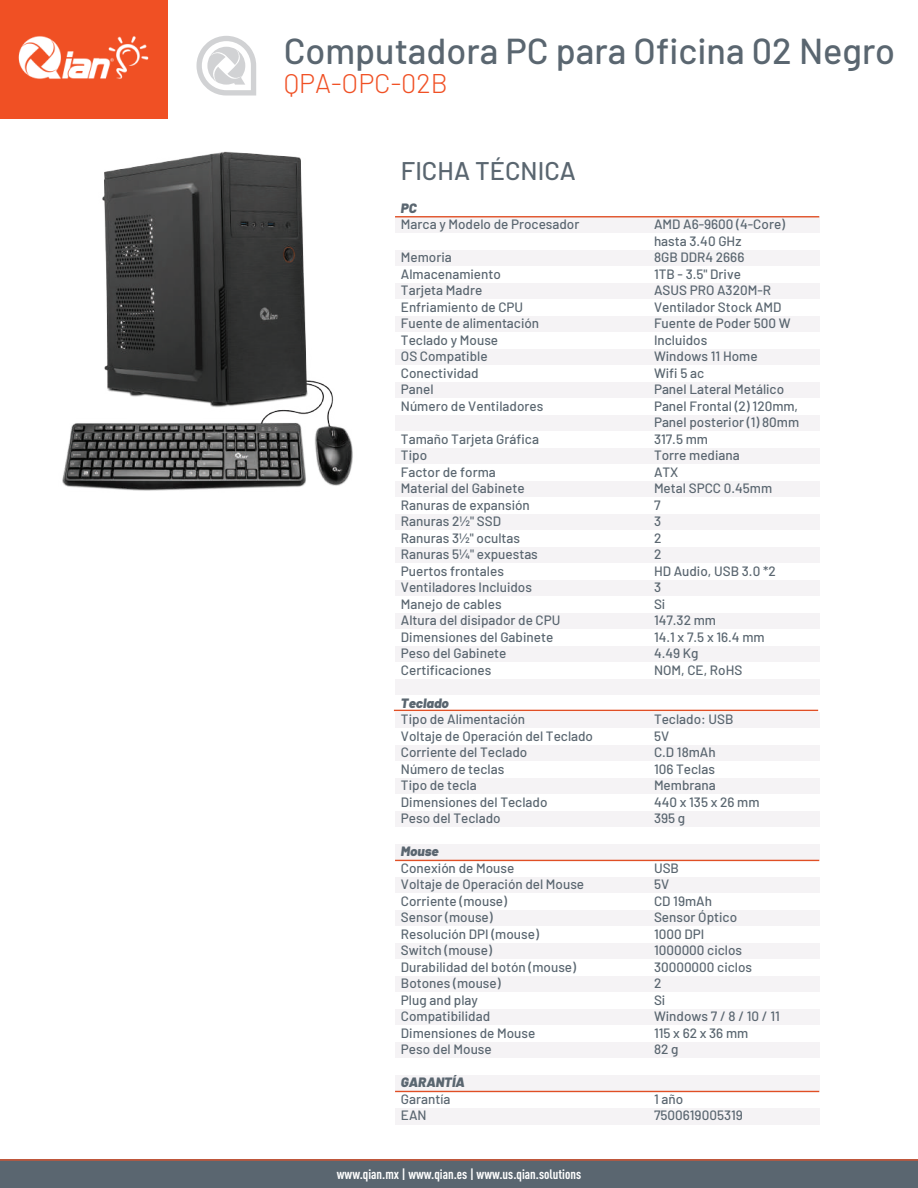
<style>
.page{position:relative;width:918px;height:1188px;background:#fff}
.page>*{position:absolute;margin:0;border:0;box-sizing:border-box;transform-origin:0 0}
.t1{font:500 36px "Barlow";color:#5a6670}
.t2{font:300 27px "Barlow";color:#f05024}
.t3{font:500 25.5px "Barlow";color:#5a6670}
.t4{font:500 13.5px/16.5px "Barlow";color:#5a6670}
.t5{font:700 condensed 13.5px "DIN Pro";color:#fff}
.t6{font:italic 900 13.5px "Barlow";color:#5a6670}
</style>
<div class="page">
<div style="left:0;top:1160px;width:918px;height:28px;background:#5a6670"></div>
<hr style="left:0;top:1159px;width:918px;height:2px;background:#f05024">
<svg style="left:197px;top:36px;width:59px;height:60px"></svg>
<div style="left:0;top:0;width:168px;height:118px;background:#f05024"></div>
<img style="left:0;top:118px;width:353px;height:373px">
<div style="left:395px;top:217px;width:424px;height:16px;background:#f5f3f5"></div>
<div style="left:395px;top:250px;width:424px;height:16px;background:#f5f3f5"></div>
<div style="left:395px;top:283px;width:424px;height:16px;background:#f5f3f5"></div>
<div style="left:395px;top:316px;width:424px;height:16px;background:#f5f3f5"></div>
<div style="left:395px;top:349px;width:424px;height:16px;background:#f5f3f5"></div>
<div style="left:395px;top:382px;width:424px;height:16px;background:#f5f3f5"></div>
<div style="left:395px;top:415px;width:424px;height:16px;background:#f5f3f5"></div>
<div style="left:395px;top:448px;width:424px;height:16px;background:#f5f3f5"></div>
<div style="left:395px;top:481px;width:424px;height:16px;background:#f5f3f5"></div>
<div style="left:395px;top:514px;width:424px;height:16px;background:#f5f3f5"></div>
<div style="left:395px;top:547px;width:424px;height:16px;background:#f5f3f5"></div>
<div style="left:395px;top:580px;width:424px;height:16px;background:#f5f3f5"></div>
<div style="left:395px;top:613px;width:424px;height:16px;background:#f5f3f5"></div>
<div style="left:395px;top:646px;width:424px;height:16px;background:#f5f3f5"></div>
<div style="left:395px;top:679px;width:424px;height:16px;background:#f5f3f5"></div>
<div style="left:395px;top:712px;width:424px;height:16px;background:#f5f3f5"></div>
<div style="left:395px;top:745px;width:424px;height:16px;background:#f5f3f5"></div>
<div style="left:395px;top:778px;width:424px;height:16px;background:#f5f3f5"></div>
<div style="left:395px;top:811px;width:424px;height:16px;background:#f5f3f5"></div>
<div style="left:395px;top:844px;width:424px;height:16px;background:#f5f3f5"></div>
<div style="left:395px;top:877px;width:424px;height:16px;background:#f5f3f5"></div>
<div style="left:395px;top:910px;width:424px;height:16px;background:#f5f3f5"></div>
<div style="left:395px;top:943px;width:424px;height:16px;background:#f5f3f5"></div>
<div style="left:395px;top:976px;width:424px;height:16px;background:#f5f3f5"></div>
<div style="left:395px;top:1009px;width:424px;height:16px;background:#f5f3f5"></div>
<div style="left:395px;top:1042px;width:424px;height:16px;background:#f5f3f5"></div>
<div style="left:395px;top:1075px;width:424px;height:16px;background:#f5f3f5"></div>
<div style="left:395px;top:1108px;width:424px;height:16px;background:#f5f3f5"></div>
<hr style="left:395px;top:216px;width:424px;height:1px;background:#e04f25">
<hr style="left:394px;top:710px;width:424px;height:1px;background:#e04f25">
<hr style="left:395px;top:860px;width:424px;height:1px;background:#e04f25">
<hr style="left:395px;top:1091px;width:424px;height:1px;background:#e04f25">
<img style="left:4px;top:36px;width:160px;height:83px">
<h1 class="t1" style="left:284px;top:25px;width:613px">Computadora PC para Oficina 02 Negro</h1>
<h2 class="t2" style="left:284px;top:64px;width:166px">QPA-OPC-02B</h2>
<h3 class="t3" style="left:401px;top:152px;width:176px">FICHA TÉCNICA</h3>
<p class="t6" style="left:401px;top:198px;width:17px">PC</p>
<p class="t4" style="left:401px;top:215px;width:180px">Marca y Modelo de Procesador</p>
<p class="t4" style="left:654px;top:215px;width:133px">AMD A6-9600 (4-Core) hasta 3.40 GHz</p>
<p class="t4" style="left:401px;top:248px;width:52px">Memoria</p>
<p class="t4" style="left:654px;top:248px;width:92px">8GB DDR4 2666</p>
<p class="t4" style="left:401px;top:265px;width:102px">Almacenamiento</p>
<p class="t4" style="left:654px;top:265px;width:88px">1TB - 3.5" Drive</p>
<p class="t4" style="left:401px;top:281px;width:83px">Tarjeta Madre</p>
<p class="t4" style="left:654px;top:281px;width:119px">ASUS PRO A320M-R</p>
<p class="t4" style="left:401px;top:298px;width:124px">Enfriamiento de CPU</p>
<p class="t4" style="left:654px;top:298px;width:129px">Ventilador Stock AMD</p>
<p class="t4" style="left:401px;top:314px;width:140px">Fuente de alimentación</p>
<p class="t4" style="left:654px;top:314px;width:138px">Fuente de Poder 500 W</p>
<p class="t4" style="left:401px;top:331px;width:99px">Teclado y Mouse</p>
<p class="t4" style="left:654px;top:331px;width:55px">Incluidos</p>
<p class="t4" style="left:401px;top:347px;width:88px">OS Compatible</p>
<p class="t4" style="left:654px;top:347px;width:105px">Windows 11 Home</p>
<p class="t4" style="left:401px;top:364px;width:79px">Conectividad</p>
<p class="t4" style="left:654px;top:364px;width:52px">Wifi 5 ac</p>
<p class="t4" style="left:401px;top:380px;width:34px">Panel</p>
<p class="t4" style="left:654px;top:380px;width:132px">Panel Lateral Metálico</p>
<p class="t4" style="left:401px;top:397px;width:144px">Número de Ventiladores</p>
<p class="t4" style="left:654px;top:397px;width:147px">Panel Frontal (2) 120mm,<br>Panel posterior (1) 80mm</p>
<p class="t4" style="left:401px;top:430px;width:140px">Tamaño Tarjeta Gráfica</p>
<p class="t4" style="left:654px;top:430px;width:56px">317.5 mm</p>
<p class="t4" style="left:401px;top:446px;width:28px">Tipo</p>
<p class="t4" style="left:654px;top:446px;width:87px">Torre mediana</p>
<p class="t4" style="left:401px;top:463px;width:96px">Factor de forma</p>
<p class="t4" style="left:654px;top:463px;width:26px">ATX</p>
<p class="t4" style="left:401px;top:479px;width:125px">Material del Gabinete</p>
<p class="t4" style="left:654px;top:479px;width:120px">Metal SPCC 0.45mm</p>
<p class="t4" style="left:401px;top:496px;width:130px">Ranuras de expansión</p>
<p class="t4" style="left:654px;top:496px;width:8px">7</p>
<p class="t4" style="left:401px;top:512px;width:102px">Ranuras 2½" SSD</p>
<p class="t4" style="left:654px;top:512px;width:9px">3</p>
<p class="t4" style="left:401px;top:529px;width:121px">Ranuras 3½" ocultas</p>
<p class="t4" style="left:654px;top:529px;width:9px">2</p>
<p class="t4" style="left:401px;top:545px;width:138px">Ranuras 5¼" expuestas</p>
<p class="t4" style="left:654px;top:545px;width:9px">2</p>
<p class="t4" style="left:401px;top:562px;width:104px">Puertos frontales</p>
<p class="t4" style="left:654px;top:562px;width:123px">HD Audio, USB 3.0 *2</p>
<p class="t4" style="left:401px;top:578px;width:133px">Ventiladores Incluidos</p>
<p class="t4" style="left:654px;top:578px;width:9px">3</p>
<p class="t4" style="left:401px;top:595px;width:102px">Manejo de cables</p>
<p class="t4" style="left:654px;top:595px;width:13px">Si</p>
<p class="t4" style="left:401px;top:611px;width:161px">Altura del disipador de CPU</p>
<p class="t4" style="left:654px;top:611px;width:64px">147.32 mm</p>
<p class="t4" style="left:401px;top:628px;width:154px">Dimensiones del Gabinete</p>
<p class="t4" style="left:654px;top:628px;width:112px">14.1 x 7.5 x 16.4 mm</p>
<p class="t4" style="left:401px;top:644px;width:107px">Peso del Gabinete</p>
<p class="t4" style="left:654px;top:644px;width:46px">4.49 Kg</p>
<p class="t4" style="left:401px;top:661px;width:92px">Certificaciones</p>
<p class="t4" style="left:654px;top:661px;width:90px">NOM, CE, RoHS</p>
<p class="t6" style="left:401px;top:693px;width:49px">Teclado</p>
<p class="t4" style="left:401px;top:710px;width:126px">Tipo de Alimentación</p>
<p class="t4" style="left:654px;top:710px;width:81px">Teclado: USB</p>
<p class="t4" style="left:401px;top:727px;width:194px">Voltaje de Operación del Teclado</p>
<p class="t4" style="left:654px;top:727px;width:17px">5V</p>
<p class="t4" style="left:401px;top:743px;width:128px">Corriente del Teclado</p>
<p class="t4" style="left:654px;top:743px;width:63px">C.D 18mAh</p>
<p class="t4" style="left:401px;top:760px;width:105px">Número de teclas</p>
<p class="t4" style="left:654px;top:760px;width:62px">106 Teclas</p>
<p class="t4" style="left:401px;top:776px;width:77px">Tipo de tecla</p>
<p class="t4" style="left:654px;top:776px;width:63px">Membrana</p>
<p class="t4" style="left:401px;top:793px;width:148px">Dimensiones del Teclado</p>
<p class="t4" style="left:654px;top:793px;width:107px">440 x 135 x 26 mm</p>
<p class="t4" style="left:401px;top:809px;width:101px">Peso del Teclado</p>
<p class="t4" style="left:654px;top:809px;width:33px">395 g</p>
<p class="t6" style="left:401px;top:841px;width:39px">Mouse</p>
<p class="t4" style="left:401px;top:859px;width:115px">Conexión de Mouse</p>
<p class="t4" style="left:654px;top:859px;width:27px">USB</p>
<p class="t4" style="left:401px;top:875px;width:185px">Voltaje de Operación del Mouse</p>
<p class="t4" style="left:654px;top:875px;width:17px">5V</p>
<p class="t4" style="left:401px;top:892px;width:108px">Corriente (mouse)</p>
<p class="t4" style="left:654px;top:892px;width:60px">CD 19mAh</p>
<p class="t4" style="left:401px;top:908px;width:93px">Sensor (mouse)</p>
<p class="t4" style="left:654px;top:908px;width:85px">Sensor Óptico</p>
<p class="t4" style="left:401px;top:924px;width:140px">Resolución DPI (mouse)</p>
<p class="t4" style="left:654px;top:924px;width:52px">1000 DPI</p>
<p class="t4" style="left:401px;top:941px;width:93px">Switch (mouse)</p>
<p class="t4" style="left:654px;top:941px;width:90px">1000000 ciclos</p>
<p class="t4" style="left:401px;top:957px;width:177px">Durabilidad del botón (mouse)</p>
<p class="t4" style="left:654px;top:957px;width:100px">30000000 ciclos</p>
<p class="t4" style="left:401px;top:974px;width:101px">Botones (mouse)</p>
<p class="t4" style="left:654px;top:974px;width:9px">2</p>
<p class="t4" style="left:401px;top:990px;width:79px">Plug and play</p>
<p class="t4" style="left:654px;top:990px;width:13px">Si</p>
<p class="t4" style="left:401px;top:1007px;width:91px">Compatibilidad</p>
<p class="t4" style="left:654px;top:1007px;width:127px">Windows 7 / 8 / 10 / 11</p>
<p class="t4" style="left:401px;top:1023px;width:136px">Dimensiones de Mouse</p>
<p class="t4" style="left:654px;top:1023px;width:96px">115 x 62 x 36 mm</p>
<p class="t4" style="left:401px;top:1040px;width:92px">Peso del Mouse</p>
<p class="t4" style="left:654px;top:1040px;width:26px">82 g</p>
<p class="t6" style="left:401px;top:1072px;width:66px">GARANTÍA</p>
<p class="t4" style="left:401px;top:1089px;width:51px">Garantía</p>
<p class="t4" style="left:654px;top:1089px;width:31px">1 año</p>
<p class="t4" style="left:401px;top:1106px;width:27px">EAN</p>
<p class="t4" style="left:654px;top:1106px;width:90px">7500619005319</p>
<p class="t5" style="left:337px;top:1164px;width:246px">www.qian.mx | www.qian.es | www.us.qian.solutions</p>
</div>
